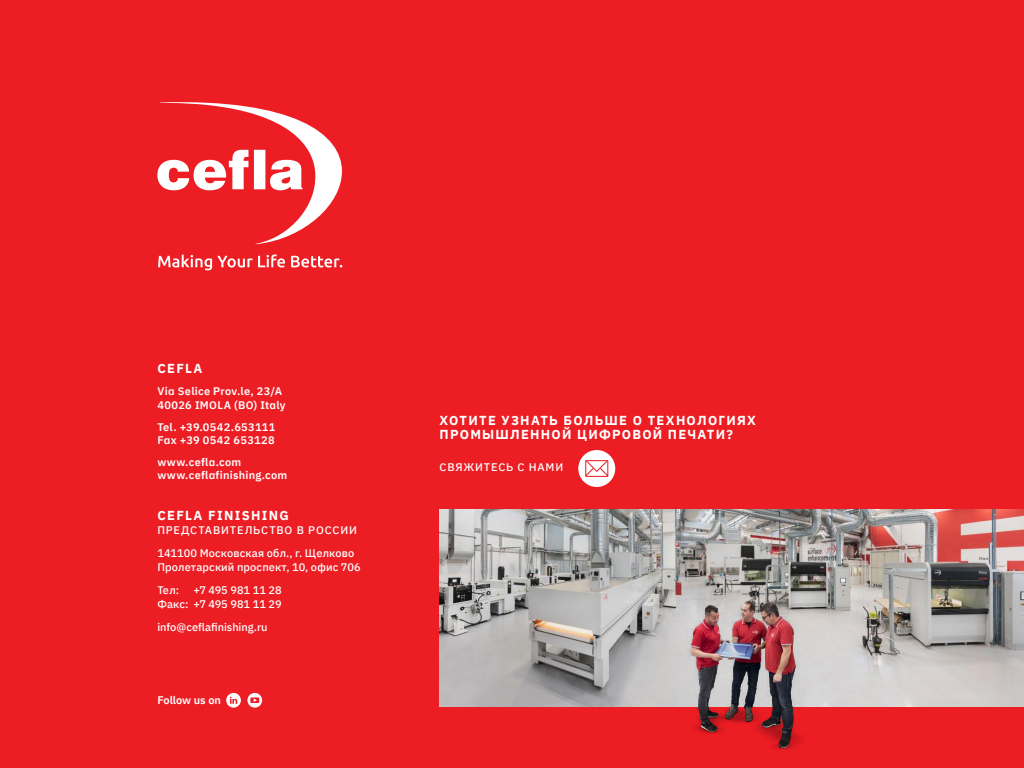
<style>
.page{position:relative;width:1024px;height:768px;background:#ed1d24}
.page>*{position:absolute;margin:0;border:0;box-sizing:border-box;transform-origin:0 0}
.t1{font:700 13px/14px "IBM Plex Sans";letter-spacing:.095em;color:#fff}
.t2{font:500 11px/23px "IBM Plex Sans";letter-spacing:.01em;color:#fff}
.t3{font:600 11px/13.2px "IBM Plex Sans";letter-spacing:.025em;color:#fff}
.t4{font:500 11px "IBM Plex Sans";letter-spacing:.075em;color:#fff}
.t5{font:600 11px "IBM Plex Sans";letter-spacing:-.005em;color:#fff}
</style>
<div class="page">
<div style="left:578px;top:450px;width:37px;height:37px;background:#fff;border-radius:50%"></div>
<svg style="left:585px;top:460px;width:23px;height:17px"></svg>
<svg style="left:226px;top:693px;width:15px;height:15px"></svg>
<svg style="left:247px;top:693px;width:15px;height:15px"></svg>
<svg style="left:158px;top:254px;width:127px;height:16px"></svg>
<svg style="left:291px;top:256px;width:51px;height:11px"></svg>
<svg style="left:157px;top:102px;width:185px;height:142px"></svg>
<img style="left:440px;top:510px;width:584px;height:197px">
<img style="left:639px;top:596px;width:210px;height:154px">
<p class="t1" style="left:157px;top:361px;width:47px">CEFLA</p>
<p class="t3" style="left:157px;top:384px;width:130px">Via Selice Prov.le, 23/A<br>40026 IMOLA (BO) Italy</p>
<p class="t3" style="left:157px;top:419px;width:119px">Tel. +39.0542.653111<br>Fax +39 0542 653128</p>
<p class="t3" style="left:157px;top:455px;width:131px">www.cefla.com www.ceflafinishing.com</p>
<p class="t1" style="left:157px;top:507px;width:133px">CEFLA FINISHING</p>
<p class="t2" style="left:157px;top:518px;width:201px">ПРЕДСТАВИТЕЛЬСТВО В РОССИИ<br>141100 Московская обл., г. Щелково</p>
<p class="t2" style="left:157px;top:555px;width:205px">Пролетарский проспект, 10, офис 706<br>Тел:</p>
<p class="t2" style="left:157px;top:582px;width:126px;line-height:14px;text-align:right">+7 495 981 11 28<br>Факс: +7 495 981 11 29</p>
<p class="t2" style="left:157px;top:615px;width:112px">info@ceflafinishing.ru</p>
<p class="t5" style="left:157px;top:691px;width:65px">Follow us on</p>
<p class="t1" style="left:440px;top:412px;width:318px">ХОТИТЕ УЗНАТЬ БОЛЬШЕ О ТЕХНОЛОГИЯХ<br>ПРОМЫШЛЕННОЙ ЦИФРОВОЙ ПЕЧАТИ?</p>
<p class="t4" style="left:440px;top:458px;width:125px">СВЯЖИТЕСЬ С НАМИ</p>
</div>
